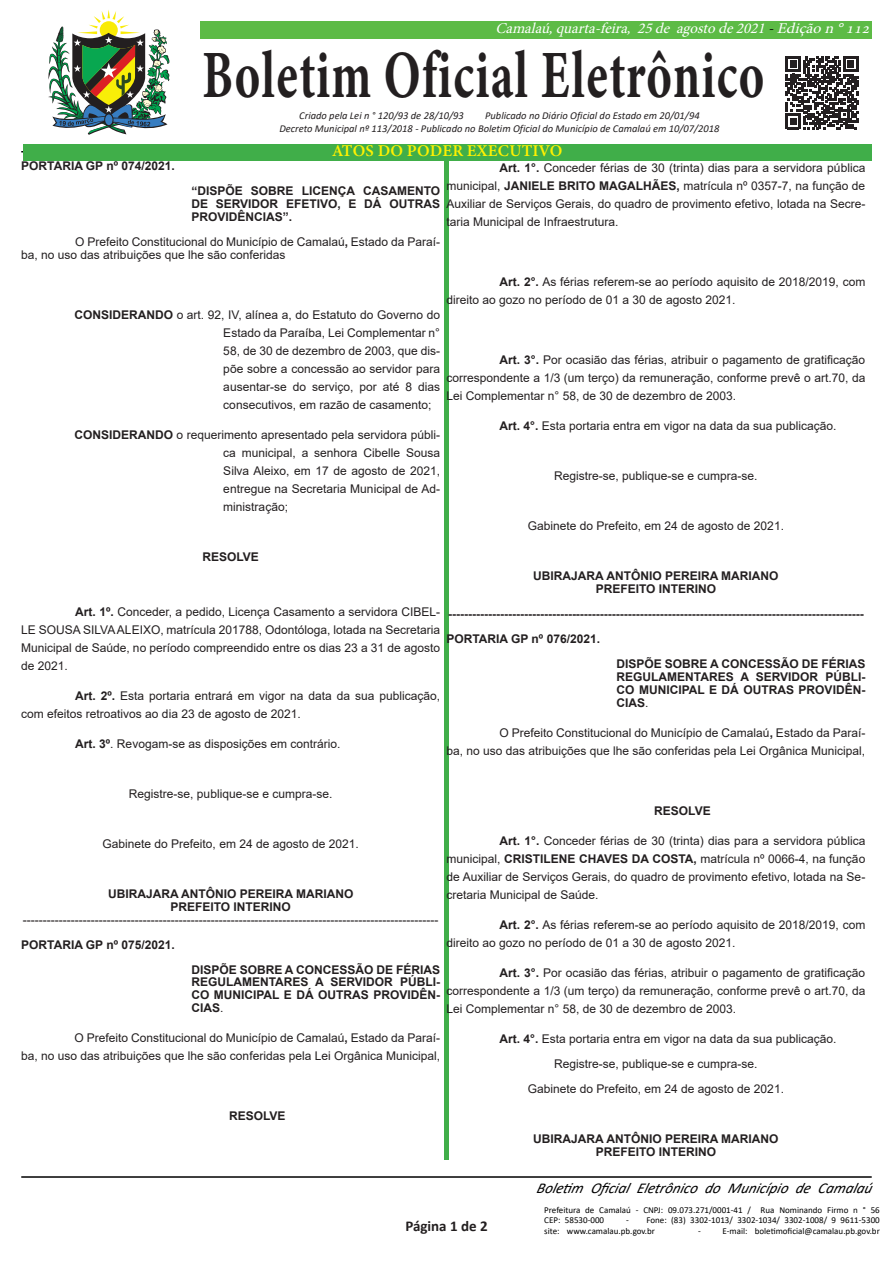
<style>
.page{position:relative;width:893px;height:1263px;background:#fff}
.page>*{position:absolute;margin:0;border:0;box-sizing:border-box;transform-origin:0 0}
.t1{font:67.65px "Minion Variable Concept";letter-spacing:.025em;color:#231f20;scale:.71 1}
.t2{font:16.5px "Minion Variable Concept";letter-spacing:.01em;color:#fff101}
.t3{font:italic 15px "Minion Pro";color:#fff}
.t4{font:italic 15px "Calibri";color:#000}
.t5{font:700 15px "Calibri";color:#231f20}
.t6{font:12px/18px "Arial";color:#231f20;text-align:justify}
.t7{font:700 12px/12.9px "Arial";color:#231f20;text-align:justify}
.t8{font:italic 10.5px "Calibri";color:#231f20}
.t9{font:9px/10.5px "Calibri";color:#000}
.s1{color:#000}
.s2{font-weight:700}
.s3{font-weight:400}
</style>
<div class="page">
<div style="left:21px;top:21px;width:851px;height:17px;background:#5dbb46"></div>
<hr style="left:21px;top:1176px;width:851px;height:2px;background:#000">
<div style="left:444px;top:48px;width:5px;height:1112px;background:#40ae49"></div>
<div style="left:19px;top:9px;width:181px;height:132px;background:#fff"></div>
<div style="left:425px;top:40px;width:38px;height:121px;background:#fff"></div>
<hr style="left:21px;top:151px;width:851px;height:1px;background:#000">
<svg style="left:48px;top:10px;width:122px;height:125px"></svg>
<svg style="left:104px;top:113px;width:10px;height:14px"></svg>
<div style="left:105px;top:114px;width:8px;height:11px;background:#377dc1;border-radius:50%"></div>
<div style="left:23px;top:144px;width:849px;height:17px;background:#40ae49"></div>
<svg style="left:786px;top:56px;width:72px;height:73px"></svg>
<p class="t3" style="left:495px;top:18px;width:380px">Camalaú,quarta-feira, 25de agostode2021<span class="s1">-</span>Ediçãon°112</p>
<p class="t1" style="left:202px;top:28px;width:793px">Boletim Oficial Eletrônico</p>
<p class="t8" style="left:299px;top:108px;width:166px">Criado pela Lei n ° 120/93 de 28/10/93</p>
<p class="t8" style="left:485px;top:108px;width:216px">Publicado no Diário Oficial do Estado em 20/01/94</p>
<p class="t8" style="left:279px;top:121px;width:442px">Decreto Municipal nº 113/2018 - Publicado no Boletim Oficial do Município de Camalaú em 10/07/2018</p>
<p class="t2" style="left:333px;top:139px;width:231px">ATOS DO PODER EXECUTIVO</p>
<p class="t7" style="left:21px;top:160px;width:155px">PORTARIA GP nº 074/2021.</p>
<p class="t6" style="left:446px;top:159px;width:420px;text-indent:53px"><span class="s2">Art. 1°.</span> Conceder férias de 30 (trinta) dias para a servidora pública municipal, <span class="s2">JANIELE BRITO MAGALHÃES,</span> matrícula nº 0357-7, na função de Auxiliar de Serviços Gerais, do quadro de provimento efetivo, lotada na Secre&shy;taria Municipal de Infraestrutura.</p>
<p class="t7" style="left:191px;top:185px;width:250px">“DISPÕE SOBRE LICENÇA CASAMENTO DE SERVIDOR EFETIVO, E DÁ OUTRAS PROVIDÊNCIAS”.</p>
<p class="t6" style="left:21px;top:235px;width:420px;line-height:12.9px;text-indent:54px">O Prefeito Constitucional do Município de Camalaú<span class="s2">,</span> Estado da Paraí&shy;ba, no uso das atribuições que lhe são conferidas</p>
<p class="t6" style="left:446px;top:273px;width:420px;text-indent:53px"><span class="s2">Art. 2°.</span> As férias referem-se ao período aquisito de 2018/2019, com direito ao gozo no período de 01 a 30 de agosto 2021.</p>
<p class="t6" style="left:223px;top:306px;width:218px;text-indent:-149px"><span class="s2">CONSIDERANDO</span> o art. 92, IV, alínea a, do Estatuto do Governo do Estado da Paraíba, Lei Complementar n° 58, de 30 de dezembro de 2003, que dis&shy;põe sobre a concessão ao servidor para ausentar-se do serviço, por até 8 dias consecutivos, em razão de casamento;</p>
<p class="t6" style="left:223px;top:426px;width:218px;text-indent:-149px"><span class="s2">CONSIDERANDO</span> o requerimento apresentado pela servidora públi&shy;ca municipal, a senhora Cibelle Sousa Silva Aleixo, em 17 de agosto de 2021, entregue na Secretaria Municipal de Ad&shy;ministração;</p>
<p class="t7" style="left:202px;top:550px;width:58px">RESOLVE</p>
<p class="t6" style="left:446px;top:351px;width:420px;text-indent:53px"><span class="s2">Art. 3°.</span> Por ocasião das férias, atribuir o pagamento de gratificação correspondente a 1/3 (um terço) da remuneração, conforme prevê o art.70, da Lei Complementar n° 58, de 30 de dezembro de 2003.</p>
<p class="t6" style="left:500px;top:417px;width:338px"><span class="s2">Art. 4°.</span> Esta portaria entra em vigor na data da sua publicação.</p>
<p class="t6" style="left:554px;top:467px;width:205px">Registre-se, publique-se e cumpra-se.</p>
<p class="t6" style="left:528px;top:517px;width:258px">Gabinete do Prefeito, em 24 de agosto de 2021.</p>
<p class="t7" style="left:533px;top:570px;width:247px;text-align:center">UBIRAJARA ANTÔNIO PEREIRA MARIANO<br>PREFEITO INTERINO</p>
<p class="t7" style="left:448px;top:608px;width:417px">--------------------------------------------------------------------------------------------------------</p>
<p class="t7" style="left:446px;top:632px;width:155px">PORTARIA GP nº 076/2021.</p>
<p class="t7" style="left:617px;top:657px;width:250px">DISPÕE SOBRE A CONCESSÃO DE FÉRIAS REGULAMENTARES A SERVIDOR PÚBLI-CO MUNICIPAL E DÁ OUTRAS PROVIDÊN-CIAS<span class="s3">.</span></p>
<p class="t6" style="left:446px;top:723px;width:420px;text-align:right">O Prefeito Constitucional do Município de Camalaú<span class="s2">,</span> Estado da Paraí-<br>ba, no uso das atribuições que lhe são conferidas pela Lei Orgânica Municipal,</p>
<p class="t6" style="left:21px;top:603px;width:420px;text-indent:54px"><span class="s2">Art. 1º.</span> Conceder, a pedido, Licença Casamento a servidora CIBEL-LE SOUSA SILVA ALEIXO, matrícula 201788, Odontóloga, lotada na Secretaria Municipal de Saúde, no período compreendido entre os dias 23 a 31 de agosto de 2021.</p>
<p class="t6" style="left:21px;top:687px;width:420px;text-indent:54px"><span class="s2">Art. 2º.</span> Esta portaria entrará em vigor na data da sua publicação, com efeitos retroativos ao dia 23 de agosto de 2021.</p>
<p class="t6" style="left:75px;top:735px;width:267px"><span class="s2">Art. 3º</span>. Revogam-se as disposições em contrário.</p>
<p class="t6" style="left:129px;top:785px;width:205px">Registre-se, publique-se e cumpra-se.</p>
<p class="t6" style="left:103px;top:834px;width:258px">Gabinete do Prefeito, em 24 de agosto de 2021.</p>
<p class="t6" style="left:23px;top:887px;width:417px;line-height:12.9px;text-align:center"><span class="s2">UBIRAJARA ANTÔNIO PEREIRA MARIANO<br>PREFEITO INTERINO </span>--------------------------------------------------------------------------------------------------------</p>
<p class="t7" style="left:21px;top:938px;width:155px">PORTARIA GP nº 075/2021.</p>
<p class="t7" style="left:191px;top:963px;width:250px">DISPÕE SOBRE A CONCESSÃO DE FÉRIAS REGULAMENTARES A SERVIDOR PÚBLI-CO MUNICIPAL E DÁ OUTRAS PROVIDÊN-CIAS<span class="s3">.</span></p>
<p class="t6" style="left:21px;top:1029px;width:420px;text-align:right">O Prefeito Constitucional do Município de Camalaú<span class="s2">,</span> Estado da Paraí-<br>ba, no uso das atribuições que lhe são conferidas pela Lei Orgânica Municipal,</p>
<p class="t7" style="left:654px;top:804px;width:58px">RESOLVE</p>
<p class="t6" style="left:446px;top:831px;width:420px;text-indent:53px"><span class="s2">Art. 1°.</span> Conceder férias de 30 (trinta) dias para a servidora pública municipal, <span class="s2">CRISTILENE CHAVES DA COSTA,</span> matrícula nº 0066-4, na função de Auxiliar de Serviços Gerais, do quadro de provimento efetivo, lotada na Se&shy;cretaria Municipal de Saúde.</p>
<p class="t6" style="left:446px;top:915px;width:420px;text-indent:53px"><span class="s2">Art. 2°.</span> As férias referem-se ao período aquisito de 2018/2019, com direito ao gozo no período de 01 a 30 de agosto 2021.</p>
<p class="t6" style="left:446px;top:963px;width:420px;text-indent:53px"><span class="s2">Art. 3°.</span> Por ocasião das férias, atribuir o pagamento de gratificação correspondente a 1/3 (um terço) da remuneração, conforme prevê o art.70, da Lei Complementar n° 58, de 30 de dezembro de 2003.</p>
<p class="t6" style="left:500px;top:1029px;width:338px"><span class="s2">Art. 4°.</span> Esta portaria entra em vigor na data da sua publicação.</p>
<p class="t6" style="left:554px;top:1054px;width:205px">Registre-se, publique-se e cumpra-se.</p>
<p class="t6" style="left:528px;top:1079px;width:258px">Gabinete do Prefeito, em 24 de agosto de 2021.</p>
<p class="t7" style="left:533px;top:1132px;width:247px;text-align:center">UBIRAJARA ANTÔNIO PEREIRA MARIANO<br>PREFEITO INTERINO</p>
<p class="t7" style="left:229px;top:1110px;width:58px">RESOLVE</p>
<p class="t5" style="left:405px;top:1215px;width:84px">Página 1 de 2</p>
<p class="t4" style="left:536px;top:1178px;width:342px">Boletim Oficial Eletrônico do Município de Camalaú</p>
<p class="t9" style="left:544px;top:1204px;width:337px">Prefeitura de Camalaú - CNPJ: 09.073.271/0001-41 / Rua Nominando Firmo n ° 56<br>CEP: 58530-000</p>
<p class="t9" style="left:544px;top:1214px;width:337px;text-indent:82px">- Fone: (83) 3302-1013/ 3302-1034/ 3302-1008/ 9 9611-5300 site: www.camalau.pb.gov.br</p>
<p class="t9" style="left:698px;top:1225px;width:183px">- E-mail: boletimoficial@camalau.pb.gov.br</p>
</div>
